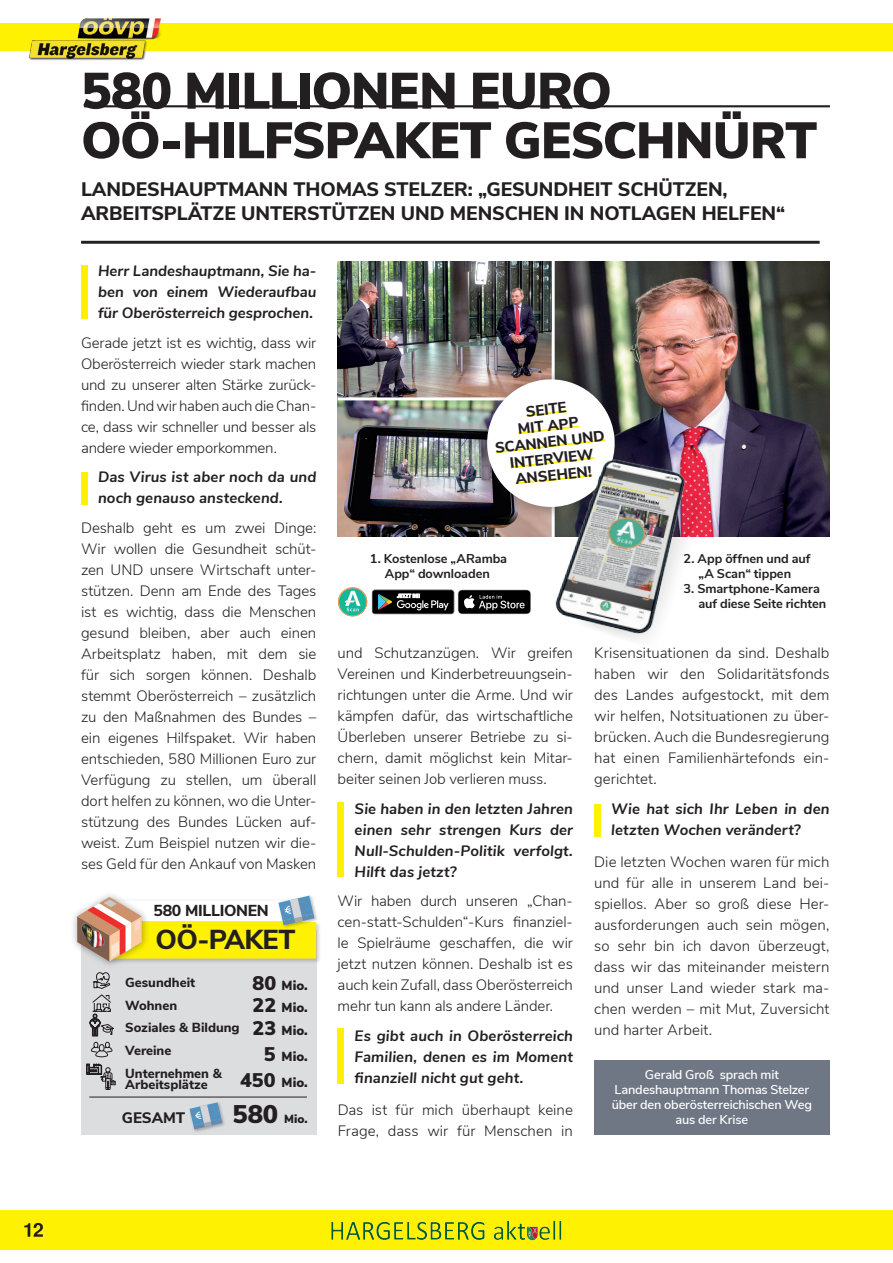
<style>
.page{position:relative;width:893px;height:1263px;background:#fff}
.page>*{position:absolute;margin:0;border:0;box-sizing:border-box;transform-origin:0 0}
.t1{font:900 51px/49.5px "Nunito Sans";letter-spacing:-.015em;color:#231f20}
.t2{font:800 27.3px "Nunito Sans";letter-spacing:-.02em;color:#231f20}
.t3{font:800 19.5px/23.4px "Nunito Sans";letter-spacing:-.005em;color:#231f20}
.t4{font:800 15.9px "Nunito Sans";letter-spacing:-.02em;color:#231f20}
.t5{font:800 15.15px "Nunito Sans";color:#231f20}
.t6{font:300 15px/21px "Nunito Sans";letter-spacing:-.005em;color:#231f20}
.t7{font:italic 700 15px/21px "Nunito Sans";letter-spacing:.005em;color:#231f20}
.t8{font:800 15px/16.6px "Nunito Sans";color:#231f20;text-align:center}
.t9{font:900 13.2px/22.6px "Nunito Sans";color:#231f20;text-align:justify}
.t10{font:800 13.05px/22.6px "Nunito Sans";color:#231f20}
.t11{font:700 12.75px/15px "Nunito Sans";letter-spacing:-.005em;color:#231f20;text-align:center}
.t12{font:600 12.75px/15px "Nunito Sans";letter-spacing:-.015em;color:#fff;text-align:center}
.t13{font:900 11.85px "Nunito Sans";color:#231f20}
.s1{font-size:19.65px}
.s2{font-size:25.5px}
</style>
<div class="page">
<div style="left:0;top:1210px;width:893px;height:40px;background:#fff101"></div>
<div style="left:0;top:23px;width:893px;height:27px;background:#fff101"></div>
<img style="left:25px;top:18px;width:144px;height:43px">
<hr style="left:84px;top:105px;width:746px;height:2px;background:#231f20">
<img style="left:331px;top:1220px;width:231px;height:21px">
<img style="left:555px;top:261px;width:274px;height:276px">
<hr style="left:81px;top:241px;width:739px;height:3px;background:#231f20">
<div style="left:594px;top:1060px;width:235px;height:75px;background:#6f7684"></div>
<img style="left:338px;top:261px;width:214px;height:115px">
<div style="left:477px;top:369px;width:151px;height:151px;background:#231f20;opacity:.4"></div>
<div style="left:81px;top:265px;width:6px;height:54px;background:#fff101"></div>
<div style="left:338px;top:1028px;width:6px;height:55px;background:#fff101"></div>
<div style="left:81px;top:472px;width:6px;height:32px;background:#fff101"></div>
<div style="left:338px;top:803px;width:6px;height:74px;background:#fff101"></div>
<div style="left:594px;top:805px;width:7px;height:32px;background:#fff101"></div>
<img style="left:338px;top:376px;width:376px;height:241px">
<img style="left:549px;top:448px;width:141px;height:191px">
<div style="left:81px;top:930px;width:235px;height:205px;background:#dcdddf"></div>
<hr style="left:89px;top:1097px;width:218px;height:1px;background:#231f20">
<svg style="left:89px;top:972px;width:25px;height:86px"></svg>
<svg style="left:86px;top:1064px;width:30px;height:26px"></svg>
<div style="left:188px;top:1101px;width:38px;height:32px;background:#231f20;opacity:.3"></div>
<div style="left:107px;top:899px;width:182px;height:27px;background:#f8f8f8"></div>
<div style="left:108px;top:900px;width:177px;height:21px;background:#fff"></div>
<div style="left:105px;top:921px;width:217px;height:43px;background:#231f20;opacity:.2"></div>
<div style="left:106px;top:922px;width:210px;height:36px;background:#fff101"></div>
<div style="left:70px;top:891px;width:80px;height:78px;background:#231f20;opacity:.4"></div>
<svg style="left:77px;top:897px;width:65px;height:64px"></svg>
<img style="left:80px;top:920px;width:26px;height:38px">
<div style="left:277px;top:894px;width:42px;height:35px;background:#231f20;opacity:.3"></div>
<svg style="left:35px;top:23px;width:134px;height:27px"></svg>
<svg style="left:190px;top:1102px;width:32px;height:27px"></svg>
<svg style="left:278px;top:896px;width:36px;height:29px"></svg>
<h1 class="t1" style="left:81px;top:64px;width:738px">580 MILLIONEN EURO<br>OÖ-HILFSPAKET GESCHNÜRT</h1>
<h3 class="t3" style="left:81px;top:177px;width:706px">LANDESHAUPTMANN THOMAS STELZER: „GESUNDHEIT SCHÜTZEN,<br>ARBEITSPLÄTZE UNTERSTÜTZEN UND MENSCHEN IN NOTLAGEN HELFEN“</h3>
<p class="t7" style="left:98px;top:260px;width:220px">Herr Landeshauptmann, Sie ha ben von einem Wiederaufbau für Oberösterreich gesprochen.</p>
<p class="t6" style="left:81px;top:331px;width:237px">Gerade jetzt ist es wichtig, dass wir Oberösterreich wieder stark machen und zu unserer alten Stärke zurück finden. Und wir haben auch die Chan ce, dass wir schneller und besser als andere wieder emporkommen.</p>
<p class="t7" style="left:98px;top:466px;width:220px">Das Virus ist aber noch da und noch genauso ansteckend.</p>
<p class="t6" style="left:81px;top:516px;width:237px">Deshalb geht es um zwei Dinge:<br>Wir wollen die Gesundheit schüt zen UND unsere Wirtschaft unter stützen. Denn am Ende des Tages ist es wichtig, dass die Menschen gesund bleiben, aber auch einen<br>Arbeitsplatz haben, mit dem sie für sich sorgen können. Deshalb stemmt Oberösterreich – zusätzlich zu den Maßnahmen des Bundes – ein eigenes Hilfspaket. Wir haben entschieden, 580 Millionen Euro zur<br>Verfügung zu stellen, um überall dort helfen zu können, wo die Unter stützung des Bundes Lücken auf weist. Zum Beispiel nutzen wir die ses Geld für den Ankauf von Masken</p>
<p class="t4" style="left:154px;top:899px;width:117px">580 MILLIONEN</p>
<h2 class="t2" style="left:155px;top:920px;width:142px">OÖ-PAKET</h2>
<p class="t9" style="left:253px;top:973px;width:57px"><span class="s1">80</span> Mio.<br><span class="s1">22</span> Mio.<br><span class="s1">23</span> Mio.</p>
<p class="t9" style="left:240px;top:1043px;width:69px;line-height:26px;text-align:right"><span class="s1">5</span> Mio.<br><span class="s1">450</span> Mio.</p>
<p class="t10" style="left:125px;top:970px;width:116px">Gesundheit<br>Wohnen<br>Soziales &amp; Bildung<br>Vereine<br>Unternehmen &amp;</p>
<p class="t10" style="left:125px;top:1072px;width:84px">Arbeitsplätze</p>
<p class="t5" style="left:122px;top:1107px;width:65px">GESAMT</p>
<p class="t13" style="left:232px;top:1110px;width:77px"><span class="s2">580</span> Mio.</p>
<p class="t8" style="left:490px;top:407px;width:112px;rotate:-7deg">SEITE<br>MIT APP<br>SCANNEN UND<br>INTERVIEW<br>ANSEHEN!</p>
<p class="t11" style="left:370px;top:551px;width:139px">1. Kostenlose „ARamba<br>App“ downloaden</p>
<p class="t11" style="left:683px;top:551px;width:129px">2. App öffnen und auf „A Scan“ tippen</p>
<p class="t11" style="left:698px;top:581px;width:129px;text-align:left;text-indent:-15px">3. Smartphone-Kamera auf diese Seite richten</p>
<p class="t6" style="left:338px;top:642px;width:237px">und Schutzanzügen. Wir greifen Vereinen und Kinderbetreuungsein richtungen unter die Arme. Und wir kämpfen dafür, das wirtschaftliche Überleben unserer Betriebe zu si chern, damit möglichst kein Mitar beiter seinen Job verlieren muss.</p>
<p class="t7" style="left:355px;top:797px;width:220px;text-align:justify">Sie haben in den letzten Jahren einen sehr strengen Kurs der Null-Schulden-Politik verfolgt.<br>Hilft das jetzt?</p>
<p class="t6" style="left:338px;top:890px;width:237px">Wir haben durch unseren „Chan cen-statt-Schulden“-Kurs finanziel le Spielräume geschaffen, die wir jetzt nutzen können. Deshalb ist es auch kein Zufall, dass Oberösterreich mehr tun kann als andere Länder.</p>
<p class="t7" style="left:355px;top:1024px;width:220px;text-align:justify">Es gibt auch in Oberösterreich Familien, denen es im Moment finanziell nicht gut geht.</p>
<p class="t6" style="left:338px;top:1098px;width:237px">Das ist für mich überhaupt keine<br>Frage, dass wir für Menschen in</p>
<p class="t6" style="left:594px;top:642px;width:237px">Krisensituationen da sind. Deshalb haben wir den Solidaritätsfonds des Landes aufgestockt, mit dem wir helfen, Notsituationen zu über brücken. Auch die Bundesregierung hat einen Familienhärtefonds ein gerichtet.</p>
<p class="t7" style="left:611px;top:797px;width:220px">Wie hat sich Ihr Leben in den letzten Wochen verändert?</p>
<p class="t6" style="left:594px;top:850px;width:237px">Die letzten Wochen waren für mich und für alle in unserem Land bei spiellos. Aber so groß diese Her ausforderungen auch sein mögen, so sehr bin ich davon überzeugt, dass wir das miteinander meistern und unser Land wieder stark ma chen werden – mit Mut, Zuversicht und harter Arbeit</p>
<p class="t12" style="left:612px;top:1066px;width:202px">Gerald Groß sprach mit<br>Landeshauptmann Thomas Stelzer über den oberösterreichischen Weg aus der Krise</p>
</div>
